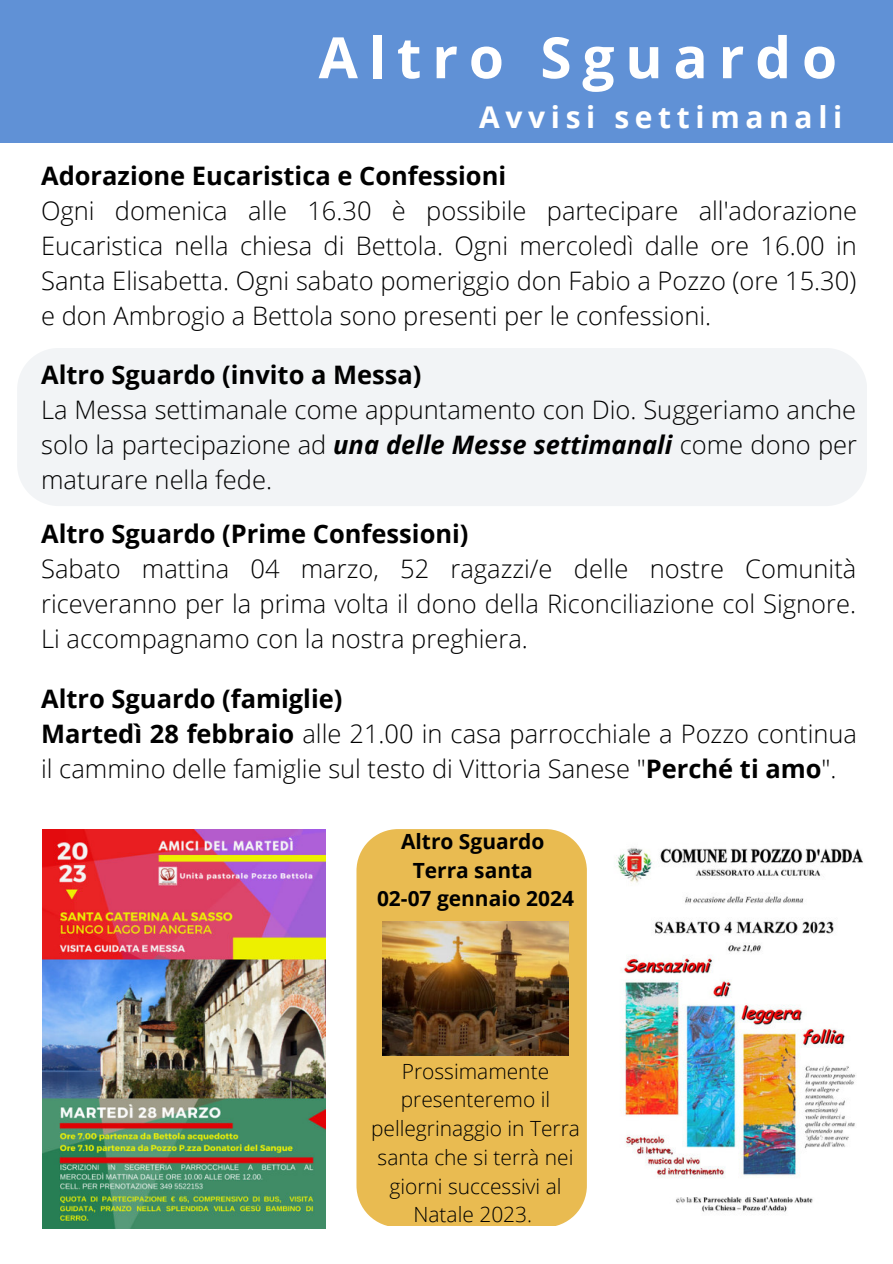
<style>
.page{position:relative;width:893px;height:1264px;background:#fff}
.page>*{position:absolute;margin:0;border:0;box-sizing:border-box;transform-origin:0 0}
.t1{font:700 57px "Open Sans";letter-spacing:.19em;color:#fff}
.t2{font:700 30px "Open Sans";letter-spacing:.19em;color:#fff}
.t3{font:300 25.5px/34.8px "Open Sans";color:#000;text-align:justify}
.t4{font:700 25.5px "Open Sans";color:#000}
.t5{font:300 21px/28.8px "Open Sans";color:#000;text-align:center}
.t6{font:700 21px/28.8px "Open Sans";color:#000;text-align:center}
.s1{font-weight:700;font-style:italic}
.s2{font-weight:700}
</style>
<div class="page">
<div style="left:0;top:0;width:892px;height:142px;background:#6091d6"></div>
<div style="left:17px;top:348px;width:849px;height:158px;background:#f2f4f6"></div>
<div style="left:356px;top:829px;width:231px;height:396px;background:#e9bb51"></div>
<img style="left:382px;top:921px;width:186px;height:134px">
<img style="left:617px;top:848px;width:246px;height:364px">
<img style="left:43px;top:829px;width:282px;height:399px">
<h1 class="t1" style="left:318px;top:17px;width:520px">Altro Sguardo</h1>
<p class="t2" style="left:479px;top:96px;width:364px">Avvisi settimanali</p>
<p class="t4" style="left:41px;top:158px;width:466px">Adorazione Eucaristica e Confessioni</p>
<p class="t3" style="left:41px;top:193px;width:817px">Ogni domenica alle 16.30 è possibile partecipare all'adorazione Eucaristica nella chiesa di Bettola. Ogni mercoledì dalle ore 16.00 in Santa Elisabetta. Ogni sabato pomeriggio don Fabio a Pozzo (ore 15.30) e don Ambrogio a Bettola sono presenti per le confessioni.</p>
<p class="t4" style="left:41px;top:357px;width:382px">Altro Sguardo (invito a Messa)</p>
<p class="t3" style="left:41px;top:392px;width:817px">La Messa settimanale come appuntamento con Dio. Suggeriamo anche solo la partecipazione ad <span class="s1">una delle Messe settimanali</span> come dono per maturare nella fede.</p>
<p class="t4" style="left:41px;top:516px;width:429px">Altro Sguardo (Prime Confessioni)</p>
<p class="t3" style="left:41px;top:551px;width:816px">Sabato mattina 04 marzo, 52 ragazzi/e delle nostre Comunità riceveranno per la prima volta il dono della Riconciliazione col Signore.<br>Li accompagnamo con la nostra preghiera.</p>
<p class="t3" style="left:41px;top:681px;width:817px;text-align:left"><span class="s2">Altro Sguardo (famiglie)<br>Martedì 28 febbraio</span> alle 21.00 in casa parrocchiale a Pozzo continua il cammino delle famiglie sul testo di Vittoria Sanese "<span class="s2">Perché ti amo</span>".</p>
<p class="t6" style="left:377px;top:826px;width:198px">Altro Sguardo<br>Terra santa<br>02-07 gennaio 2024</p>
<p class="t5" style="left:371px;top:1056px;width:210px">Prossimamente presenteremo il pellegrinaggio in Terra santa che si terrà nei giorni successivi al<br>Natale 2023.</p>
</div>
